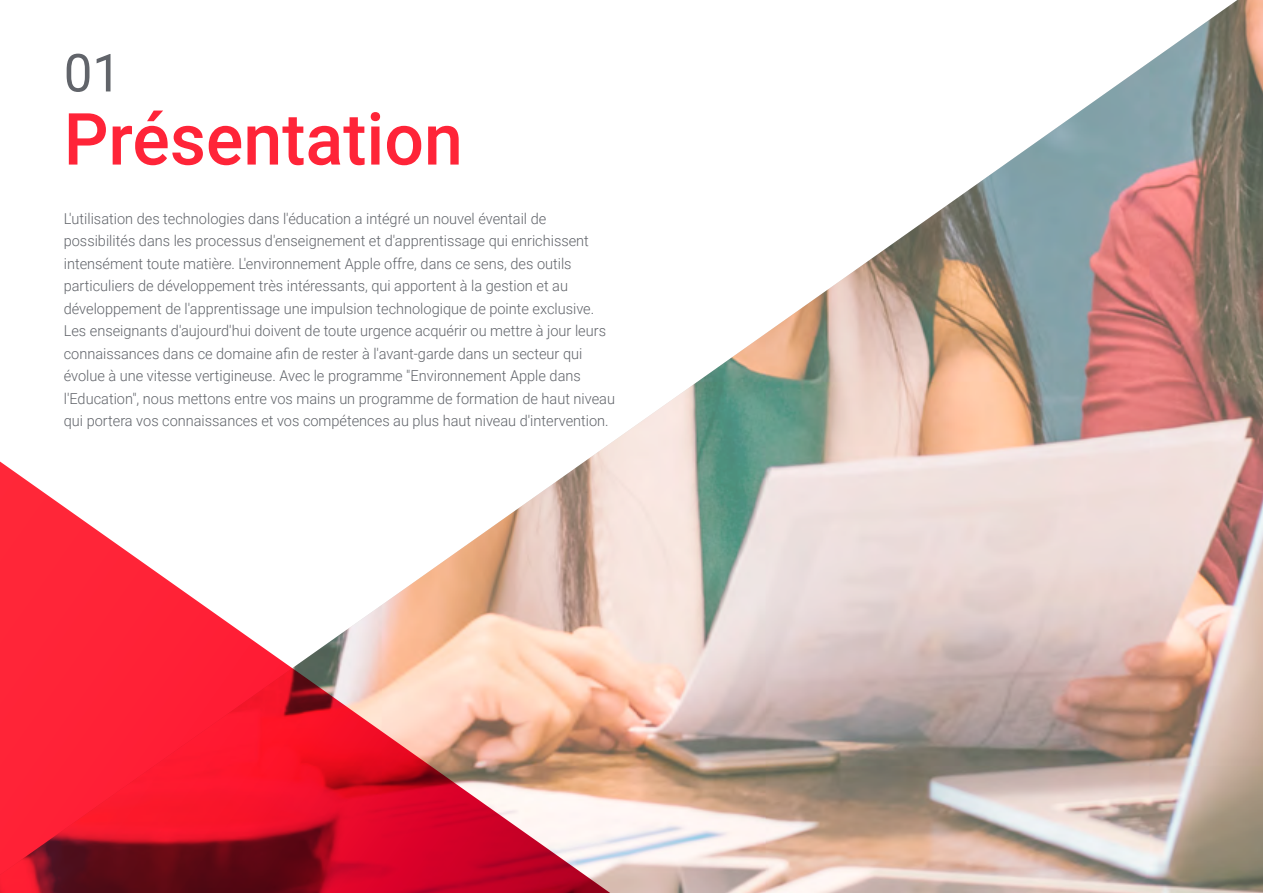
<style>
.page{position:relative;width:1263px;height:893px;background:#fff}
.page>*{position:absolute;margin:0;border:0;box-sizing:border-box;transform-origin:0 0}
.t1{font:500 72px "Roboto";color:#ff2438}
.t2{font:52.5px "Roboto";color:#61646a}
.t3{font:300 15px/22.5px "Roboto";color:#61646a}
</style>
<div class="page">
<img style="left:607px;top:0;width:656px;height:893px">
<svg style="left:0;top:446px;width:640px;height:447px"></svg>
<h2 class="t2" style="left:64px;top:36px;width:59px">01</h2>
<h1 class="t1" style="left:64px;top:89px;width:401px">Présentation</h1>
<p class="t3" style="left:64px;top:207px;width:553px">L'utilisation des technologies dans l'éducation a intégré un nouvel éventail de possibilités dans les processus d'enseignement et d'apprentissage qui enrichissent intensément toute matière. L'environnement Apple offre, dans ce sens, des outils particuliers de développement très intéressants, qui apportent à la gestion et au développement de l'apprentissage une impulsion technologique de pointe exclusive.<br>Les enseignants d'aujourd'hui doivent de toute urgence acquérir ou mettre à jour leurs connaissances dans ce domaine afin de rester à l'avant-garde dans un secteur qui évolue à une vitesse vertigineuse. Avec le programme "Environnement Apple dans l'Education", nous mettons entre vos mains un programme de formation de haut niveau qui portera vos connaissances et vos compétences au plus haut niveau d'intervention.</p>
</div>
